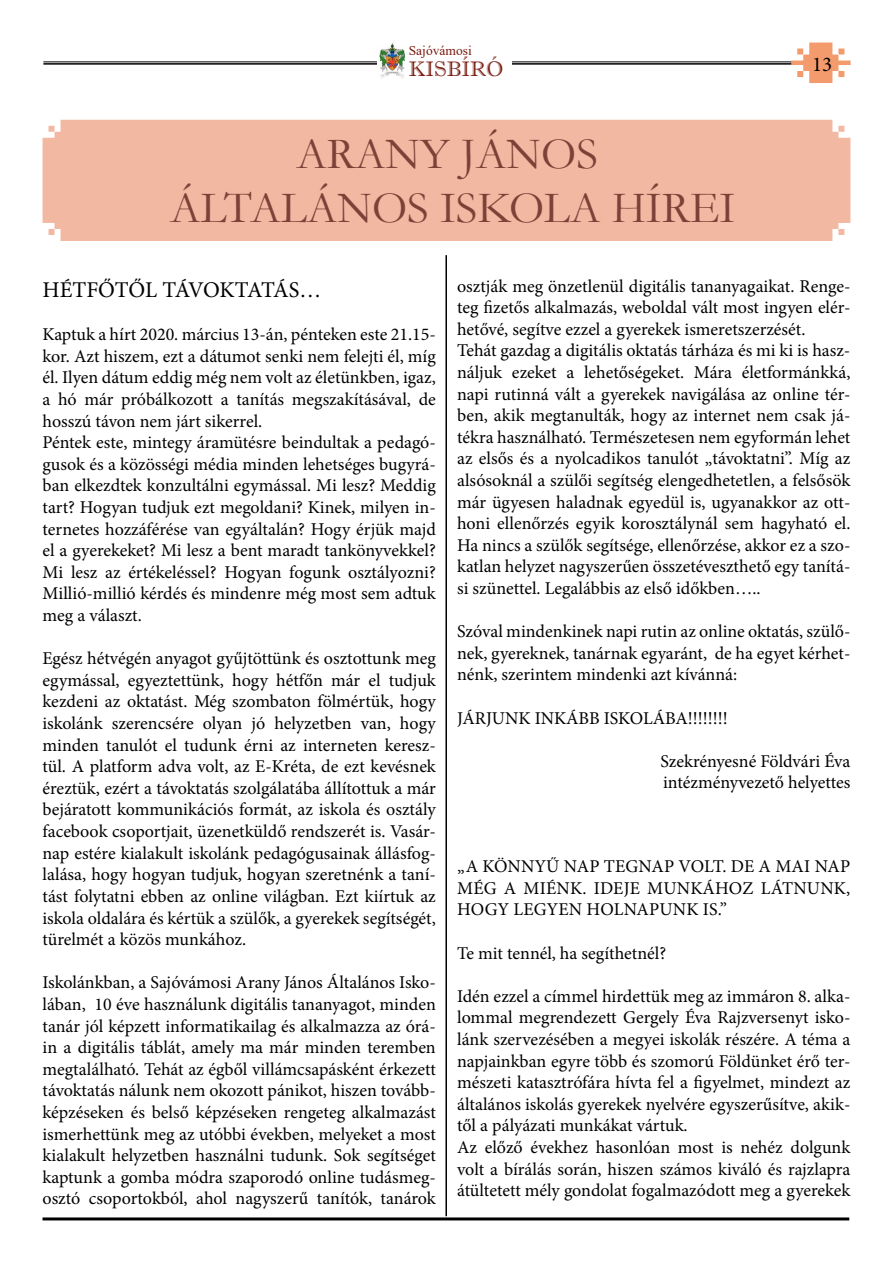
<style>
.page{position:relative;width:893px;height:1263px;background:#fff}
.page>*{position:absolute;margin:0;border:0;box-sizing:border-box;transform-origin:0 0}
.t1{font:45px/54px "Garamond";color:#7e4138;text-align:center}
.t2{font:22.5px "Minion Pro";letter-spacing:-.01em;color:#000}
.t3{font:21px "Imprint MT Shadow";color:#781a0d}
.t4{font:21px "Minion Pro";color:#000}
.t5{font:18px/21.6px "Minion Pro";color:#000}
.t6{font:13.5px "Times New Roman";color:#781a0d}
</style>
<div class="page">
<hr style="left:43px;top:1217px;width:806px;height:3px;background:#000">
<hr style="left:43px;top:62px;width:807px;height:1px;background:#000">
<hr style="left:43px;top:63px;width:807px;height:2px;background:#000">
<div style="left:405px;top:43px;width:106px;height:36px;background:#fff"></div>
<img style="left:378px;top:43px;width:27px;height:35px">
<svg style="left:791px;top:43px;width:59px;height:40px"></svg>
<div style="left:43px;top:120px;width:807px;height:121px;background:#f2b8a2"></div>
<hr style="left:445px;top:255px;width:2px;height:961px;background:#000">
<p class="t6" style="left:409px;top:41px;width:65px">Sajóvámosi</p>
<p class="t3" style="left:409px;top:56px;width:96px">KISBÍRÓ</p>
<p class="t4" style="left:812px;top:50px;width:22px">13</p>
<h1 class="t1" style="left:170px;top:126px;width:567px">ARANY JÁNOS<br>ÁLTALÁNOS ISKOLA HÍREI</h1>
<p class="t2" style="left:43px;top:275px;width:280px">HÉTFŐTŐL TÁVOKTATÁS…</p>
<p class="t5" style="left:43px;top:324px;width:395px">Kaptuk a hírt 2020. március 13-án, pénteken este 21.15- kor. Azt hiszem, ezt a dátumot senki nem felejti él, míg él. Ilyen dátum eddig még nem volt az életünkben, igaz, a hó már próbálkozott a tanítás megszakításával, de hosszú távon nem járt sikerrel.<br>Péntek este, mintegy áramütésre beindultak a pedagó&shy;gusok és a közösségi média minden lehetséges bugyrá&shy;ban elkezdtek konzultálni egymással. Mi lesz? Meddig tart? Hogyan tudjuk ezt megoldani? Kinek, milyen in&shy;ternetes hozzáférése van egyáltalán? Hogy érjük majd el a gyerekeket? Mi lesz a bent maradt tankönyvekkel?<br>Mi lesz az értékeléssel? Hogyan fogunk osztályozni?<br>Millió-millió kérdés és mindenre még most sem adtuk meg a választ.</p>
<p class="t5" style="left:43px;top:648px;width:395px;text-align:justify">Egész hétvégén anyagot gyűjtöttünk és osztottunk meg egymással, egyeztettünk, hogy hétfőn már el tudjuk kezdeni az oktatást. Még szombaton fölmértük, hogy iskolánk szerencsére olyan jó helyzetben van, hogy minden tanulót el tudunk érni az interneten keresz&shy;tül. A platform adva volt, az E-Kréta, de ezt kevésnek éreztük, ezért a távoktatás szolgálatába állítottuk a már bejáratott kommunikációs formát, az iskola és osztály facebook csoportjait, üzenetküldő rendszerét is. Vasár&shy;nap estére kialakult iskolánk pedagógusainak állásfog&shy;lalása, hogy hogyan tudjuk, hogyan szeretnénk a taní&shy;tást folytatni ebben az online világban. Ezt kiírtuk az iskola oldalára és kértük a szülők, a gyerekek segítségét, türelmét a közös munkához.</p>
<p class="t5" style="left:43px;top:972px;width:395px;text-align:justify">Iskolánkban, a Sajóvámosi Arany János Általános Isko&shy;lában, 10 éve használunk digitális tananyagot, minden tanár jól képzett informatikailag és alkalmazza az órá&shy;in a digitális táblát, amely ma már minden teremben megtalálható. Tehát az égből villámcsapásként érkezett távoktatás nálunk nem okozott pánikot, hiszen tovább&shy;képzéseken és belső képzéseken rengeteg alkalmazást ismerhettünk meg az utóbbi években, melyeket a most kialakult helyzetben használni tudunk. Sok segítséget kaptunk a gomba módra szaporodó online tudásmeg&shy;osztó csoportokból, ahol nagyszerű tanítók, tanárok</p>
<p class="t5" style="left:457px;top:275px;width:395px">osztják meg önzetlenül digitális tananyagaikat. Renge&shy;teg fizetős alkalmazás, weboldal vált most ingyen elér&shy;hetővé, segítve ezzel a gyerekek ismeretszerzését.<br>Tehát gazdag a digitális oktatás tárháza és mi ki is hasz&shy;náljuk ezeket a lehetőségeket. Mára életformánkká, napi rutinná vált a gyerekek navigálása az online tér&shy;ben, akik megtanulták, hogy az internet nem csak já&shy;tékra használható. Természetesen nem egyformán lehet az elsős és a nyolcadikos tanulót „távoktatni”. Míg az alsósoknál a szülői segítség elengedhetetlen, a felsősök már ügyesen haladnak egyedül is, ugyanakkor az ott&shy;honi ellenőrzés egyik korosztálynál sem hagyható el.<br>Ha nincs a szülők segítsége, ellenőrzése, akkor ez a szo&shy;katlan helyzet nagyszerűen összetéveszthető egy tanítá&shy;si szünettel. Legalábbis az első időkben…..</p>
<p class="t5" style="left:457px;top:621px;width:395px;text-align:justify">Szóval mindenkinek napi rutin az online oktatás, szülő&shy;nek, gyereknek, tanárnak egyaránt, de ha egyet kérhet&shy;nénk, szerintem mindenki azt kívánná:</p>
<p class="t5" style="left:457px;top:707px;width:272px">JÁRJUNK INKÁBB ISKOLÁBA!!!!!!!!</p>
<p class="t5" style="left:660px;top:750px;width:192px">Szekrényesné Földvári Éva intézményvezető helyettes</p>
<p class="t5" style="left:457px;top:856px;width:395px;text-align:justify">„A KÖNNYŰ NAP TEGNAP VOLT. DE A MAI NAP MÉG A MIÉNK. IDEJE MUNKÁHOZ LÁTNUNK, HOGY LEGYEN HOLNAPUNK IS.”</p>
<p class="t5" style="left:457px;top:942px;width:211px">Te mit tennél, ha segíthetnél?</p>
<p class="t5" style="left:457px;top:985px;width:395px">Idén ezzel a címmel hirdettük meg az immáron 8. alka&shy;lommal megrendezett Gergely Éva Rajzversenyt isko&shy;lánk szervezésében a megyei iskolák részére. A téma a napjainkban egyre több és szomorú Földünket érő ter&shy;mészeti katasztrófára hívta fel a figyelmet, mindezt az általános iskolás gyerekek nyelvére egyszerűsítve, akik&shy;től a pályázati munkákat vártuk.<br>Az előző évekhez hasonlóan most is nehéz dolgunk volt a bírálás során, hiszen számos kiváló és rajzlapra átültetett mély gondolat fogalmazódott meg a gyerekek</p>
</div>
